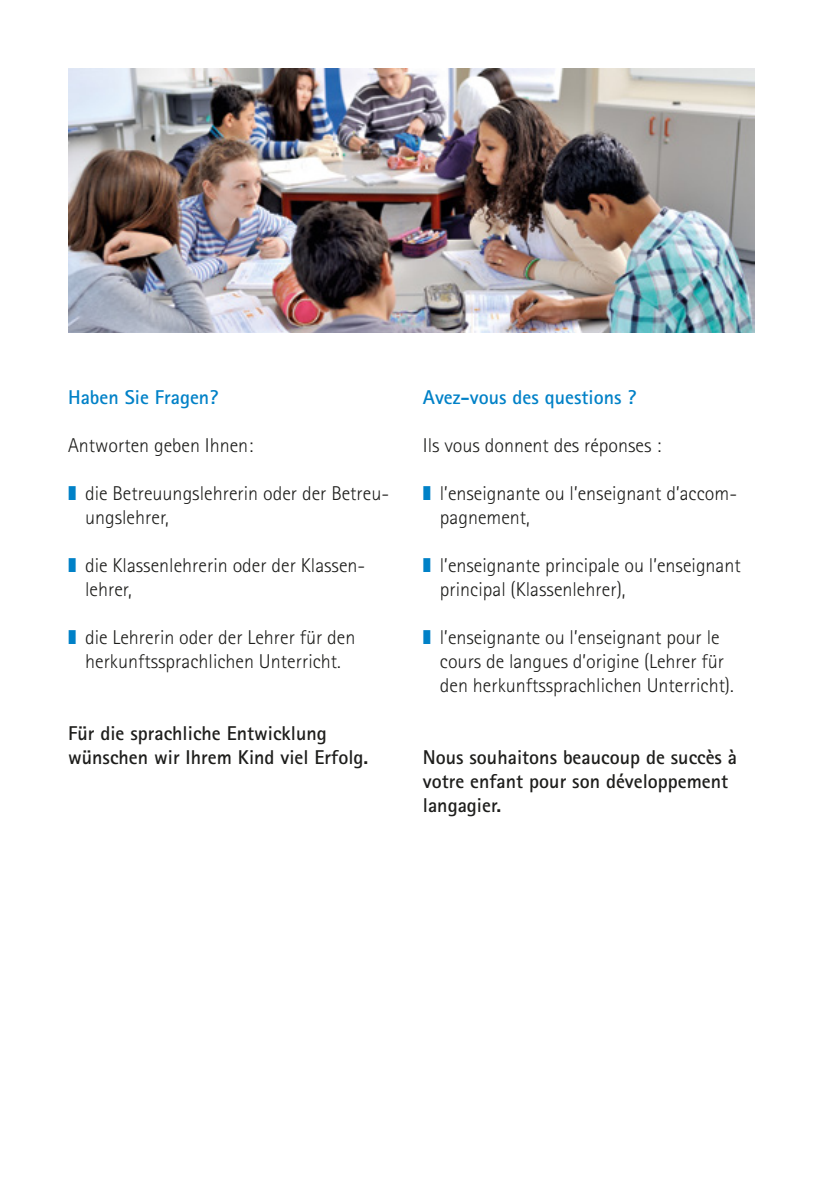
<style>
.page{position:relative;width:823px;height:1191px;background:#fff}
.page>*{position:absolute;margin:0;border:0;box-sizing:border-box;transform-origin:0 0}
.Fließtext_FR{font:300 20px/24px "Rotis Sans Serif";color:#1d1d1b}
.Fließtext_FR-2{font:700 20px/24px "Rotis Sans Serif";color:#1d1d1b}
.Fließtext_DE{font:700 20px/24px "Rotis Sans Serif";color:#1d1d1b}
.Fließtext_FR-3{font:700 20px "Rotis Sans Serif";color:#0081c7}
.Fließtext_DE-2{font:300 20px "Rotis Sans Serif";color:#1d1d1b}
.Fließtext_DE-3{font:700 20px "Rotis Sans Serif";color:#0081c7}
.s1{color:#0081c7}
</style>
<div class="page">
<img style="left:68px;top:68px;width:686px;height:264px">
<p class="Fließtext_DE-3" style="left:68px;top:385px;width:151px">Haben Sie Fragen?</p>
<p class="Fließtext_DE-2" style="left:68px;top:434px;width:186px">Antworten geben Ihnen:</p>
<p class="Fließtext_FR" style="left:85px;top:481px;width:305px;text-indent:-17px"><span class="s1">❚</span> die Betreuungslehrerin oder der Betreu&shy;ungslehrer,</p>
<p class="Fließtext_FR" style="left:85px;top:553px;width:281px;text-indent:-17px"><span class="s1">❚</span> die Klassenlehrerin oder der Klassen&shy;lehrer,</p>
<p class="Fließtext_FR" style="left:68px;top:625px;width:289px;text-align:center"><span class="s1">❚</span> die Lehrerin oder der Lehrer für den herkunftssprachlichen Unterricht.</p>
<p class="Fließtext_DE" style="left:68px;top:721px;width:301px">Für die sprachliche Entwicklung wünschen wir Ihrem Kind viel Erfolg.</p>
<p class="Fließtext_FR-3" style="left:422px;top:385px;width:215px">Avez-vous des questions ?</p>
<p class="Fließtext_FR" style="left:422px;top:433px;width:240px">Ils vous donnent des réponses :</p>
<p class="Fließtext_FR" style="left:439px;top:481px;width:298px;text-indent:-17px"><span class="s1">❚</span> l’enseignante ou l’enseignant d’accom&shy;pagnement,</p>
<p class="Fließtext_FR" style="left:439px;top:553px;width:302px;text-indent:-17px"><span class="s1">❚</span> l’enseignante principale ou l’enseignant principal (Klassenlehrer),</p>
<p class="Fließtext_FR" style="left:439px;top:625px;width:295px;text-indent:-17px"><span class="s1">❚</span> l’enseignante ou l’enseignant pour le cours de langues d’origine (Lehrer für den herkunftssprachlichen Unterricht).</p>
<p class="Fließtext_FR-2" style="left:422px;top:745px;width:316px">Nous souhaitons beaucoup de succès à votre enfant pour son développement langagier.</p>
</div>
